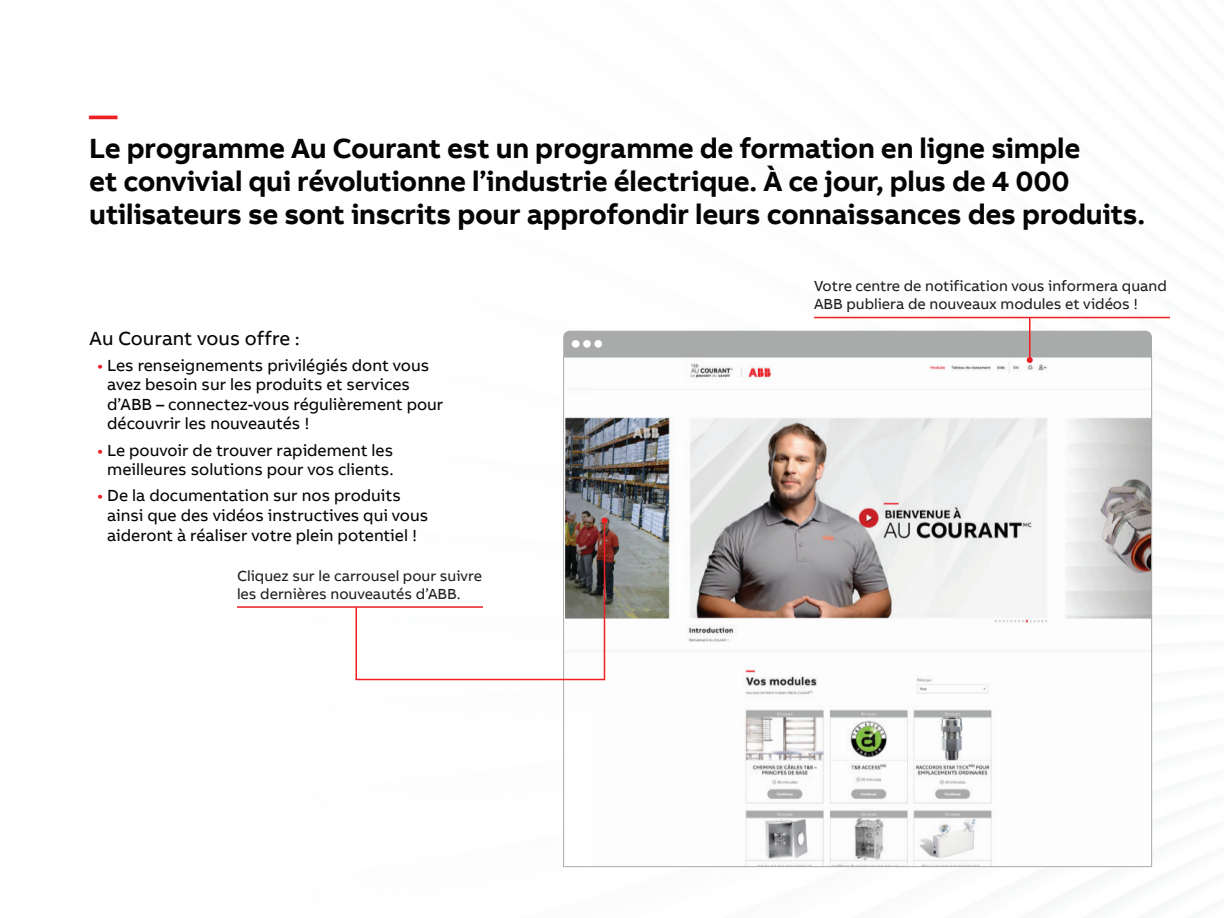
<style>
.page{position:relative;width:1224px;height:918px;background:#fff}
.page>*{position:absolute;margin:0;border:0;box-sizing:border-box;transform-origin:0 0}
.t1{font:700 28.5px/33px "AB Bvoice";letter-spacing:-.01em;color:#040503}
.t2{font:700 28.5px "AB Bvoice";color:#ee1e23}
.t3{font:19.5px "AB Bvoice";color:#040503}
.t4{font:16.5px/19.5px "AB Bvoice";color:#040503}
.t5{font:15px/18px "AB Bvoice";color:#231f20}
.s1{color:#ee1e23}
</style>
<div class="page">
<img style="left:565px;top:363px;width:585px;height:502px">
<hr style="left:814px;top:317px;width:356px;height:1px;background:#ee1e23">
<hr style="left:237px;top:606px;width:246px;height:2px;background:#ee1e23">
<hr style="left:1029px;top:318px;width:1px;height:42px;background:#ee1e23">
<svg style="left:563px;top:331px;width:589px;height:32px"></svg>
<hr style="left:604px;top:520px;width:1px;height:160px;background:#ee1e23">
<svg style="left:602px;top:518px;width:6px;height:6px"></svg>
<hr style="left:356px;top:608px;width:1px;height:72px;background:#ee1e23">
<hr style="left:356px;top:679px;width:248px;height:1px;background:#ee1e23">
<h1 class="t2" style="left:89px;top:98px;width:30px">—</h1>
<h1 class="t1" style="left:89px;top:132px;width:1058px">Le programme Au Courant est un programme de formation en ligne simple<br>et convivial qui révolutionne l’industrie électrique. À ce jour, plus de 4 000 utilisateurs se sont inscrits pour approfondir leurs connaissances des produits.</h1>
<p class="t3" style="left:90px;top:326px;width:212px">Au Courant vous offre :</p>
<p class="t4" style="left:107px;top:356px;width:338px;text-indent:-10px"><span class="s1">•</span> Les renseignements privilégiés dont vous avez besoin sur les produits et services d’ABB – connectez-vous régulièrement pour découvrir les nouveautés !</p>
<p class="t4" style="left:97px;top:441px;width:298px;text-align:right"><span class="s1">•</span> Le pouvoir de trouver rapidement les meilleures solutions pour vos clients.</p>
<p class="t4" style="left:107px;top:486px;width:323px;text-indent:-10px"><span class="s1">•</span> De la documentation sur nos produits ainsi que des vidéos instructives qui vous aideront à réaliser votre plein potentiel !</p>
<p class="t5" style="left:237px;top:567px;width:247px">Cliquez sur le carrousel pour suivre les dernières nouveautés d’ABB.</p>
<p class="t5" style="left:814px;top:277px;width:354px">Votre centre de notification vous informera quand<br>ABB publiera de nouveaux modules et vidéos !</p>
</div>
